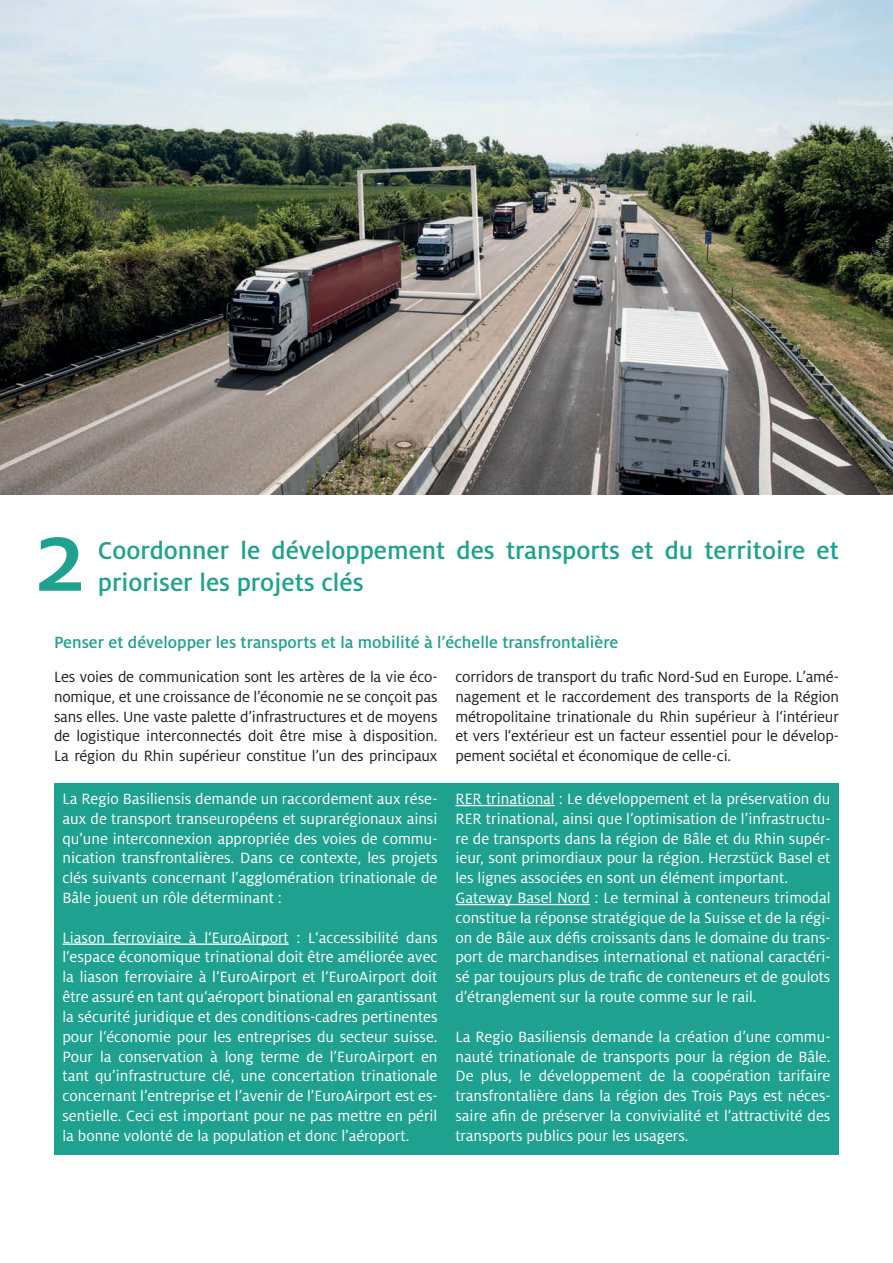
<style>
.page{position:relative;width:893px;height:1263px;background:#fff}
.page>*{position:absolute;margin:0;border:0;box-sizing:border-box;transform-origin:0 0}
.t1{font:500 108px "Milo Pro";color:#1ea28f}
.t2{font:500 27px "Milo Pro";color:#1ea28f}
.t3{font:500 18px "Milo Pro";color:#20a18e}
.t4{font:16.5px/19.8px "Milo Pro";color:#fff;text-align:justify}
.t5{font:16.5px/19.8px "Milo Pro";letter-spacing:-.01em;color:#231f20;text-align:justify}
</style>
<div class="page">
<div style="left:54px;top:783px;width:785px;height:371px;background:#1ea28f"></div>
<hr style="left:63px;top:943px;width:226px;height:2px;background:#fff">
<hr style="left:455px;top:805px;width:100px;height:1px;background:#fff">
<hr style="left:455px;top:904px;width:135px;height:1px;background:#fff">
<img style="left:0;top:0;width:893px;height:494px">
<h1 class="t1" style="left:35px;top:497px;width:52px">2</h1>
<h2 class="t2" style="left:98px;top:535px;width:743px">Coordonner le développement des transports et du territoire et</h2>
<h2 class="t2" style="left:98px;top:567px;width:267px">prioriser les projets clés</h2>
<p class="t3" style="left:54px;top:632px;width:566px">Penser et développer les transports et la mobilité à l’échelle transfrontalière</p>
<p class="t5" style="left:54px;top:667px;width:385px">Les voies de communication sont les artères de la vie éco&shy;nomique, et une croissance de l’économie ne se conçoit pas sans elles. Une vaste palette d’infrastructures et de moyens de logistique interconnectés doit être mise à disposition.<br>La région du Rhin supérieur constitue l’un des principaux</p>
<p class="t4" style="left:63px;top:789px;width:376px">La Regio Basiliensis demande un raccordement aux rése&shy;aux de transport transeuropéens et suprarégionaux ainsi qu’une interconnexion appropriée des voies de commu&shy;nication transfrontalières. Dans ce contexte, les projets clés suivants concernant l’agglomération trinationale de Bâle jouent un rôle déterminant :</p>
<p class="t4" style="left:63px;top:928px;width:376px">Liason ferroviaire à l‘EuroAirport : L‘accessibilité dans l‘espace économique trinational doit être améliorée avec la liason ferroviaire à l‘EuroAirport et l‘EuroAirport doit être assuré en tant qu‘aéroport binational en garantissant la sécurité juridique et des conditions-cadres pertinentes pour l‘économie pour les entreprises du secteur suisse.<br>Pour la conservation à long terme de l’EuroAirport en tant qu’infrastructure clé, une concertation trinationale concernant l’entreprise et l’avenir de l’EuroAirport est es&shy;sentielle. Ceci est important pour ne pas mettre en péril la bonne volonté de la population et donc l’aéroport.</p>
<p class="t5" style="left:455px;top:667px;width:385px">corridors de transport du trafic Nord-Sud en Europe. L’amé&shy;nagement et le raccordement des transports de la Région métropolitaine trinationale du Rhin supérieur à l‘intérieur et vers l‘extérieur est un facteur essentiel pour le dévelop&shy;pement sociétal et économique de celle-ci.</p>
<p class="t4" style="left:455px;top:789px;width:376px;text-align:left">RER trinational : Le développement et la préservation du RER trinational, ainsi que l’optimisation de l’infrastructu&shy;re de transports dans la région de Bâle et du Rhin supér&shy;ieur, sont primordiaux pour la région. Herzstück Basel et les lignes associées en sont un élément important.<br>Gateway Basel Nord : Le terminal à conteneurs trimodal constitue la réponse stratégique de la Suisse et de la régi&shy;on de Bâle aux défis croissants dans le domaine du trans&shy;port de marchandises international et national caractéri&shy;sé par toujours plus de trafic de conteneurs et de goulots d’étranglement sur la route comme sur le rail.</p>
<p class="t4" style="left:455px;top:1027px;width:376px">La Regio Basiliensis demande la création d’une commu&shy;nauté trinationale de transports pour la région de Bâle.<br>De plus, le développement de la coopération tarifaire transfrontalière dans la région des Trois Pays est néces&shy;saire afin de préserver la convivialité et l’attractivité des transports publics pour les usagers.</p>
</div>
